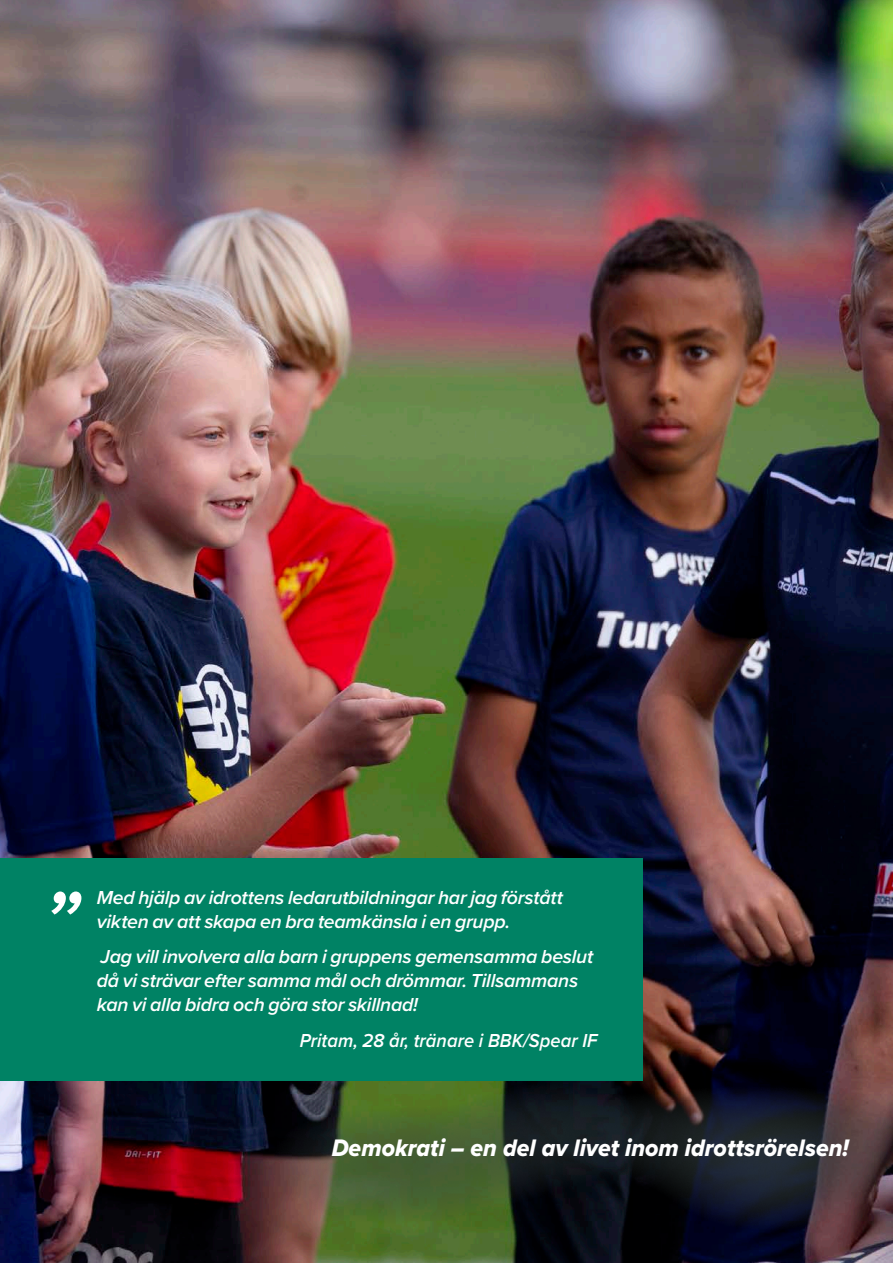
<style>
.page{position:relative;width:893px;height:1263px;background:#fff}
.page>*{position:absolute;margin:0;border:0;box-sizing:border-box;transform-origin:0 0}
.t1{font:italic 600 90px "Proxima Nova";color:#fff;scale:.94 1}
.t2{font:24.75px "Proxima Nova Extrabld It";color:#fff;scale:.94 1}
.Underrubrik{font:italic 600 19.5px/24px "Proxima Nova";letter-spacing:-.01em;color:#fff}
.Underrubrik-2{font:italic 600 19.5px "Proxima Nova";letter-spacing:-.01em;color:#fff;scale:.94 1}
</style>
<div class="page">
<img style="left:0;top:0;width:893px;height:1263px">
<svg style="left:269px;top:1081px;width:624px;height:151px;background:#2f3428"></svg>
<div style="left:0;top:858px;width:642px;height:222px;background:#008264"></div>
<p class="t1" style="left:43px;top:855px;width:40px">”</p>
<p class="Underrubrik" style="left:97px;top:885px;width:468px">Med hjälp av idrottens ledarutbildningar har jag förstått vikten av att skapa en bra teamkänsla i en grupp.</p>
<p class="Underrubrik" style="left:97px;top:944px;width:498px">Jag vill involvera alla barn i gruppens gemensamma beslut då vi strävar efter samma mål och drömmar. Tillsammans kan vi alla bidra och göra stor skillnad!</p>
<p class="Underrubrik-2" style="left:300px;top:1026px;width:318px">Pritam, 28 år, tränare i BBK/Spear IF</p>
<p class="t2" style="left:332px;top:1129px;width:552px">Demokrati – en del av livet inom idrottsrörelsen!</p>
</div>
